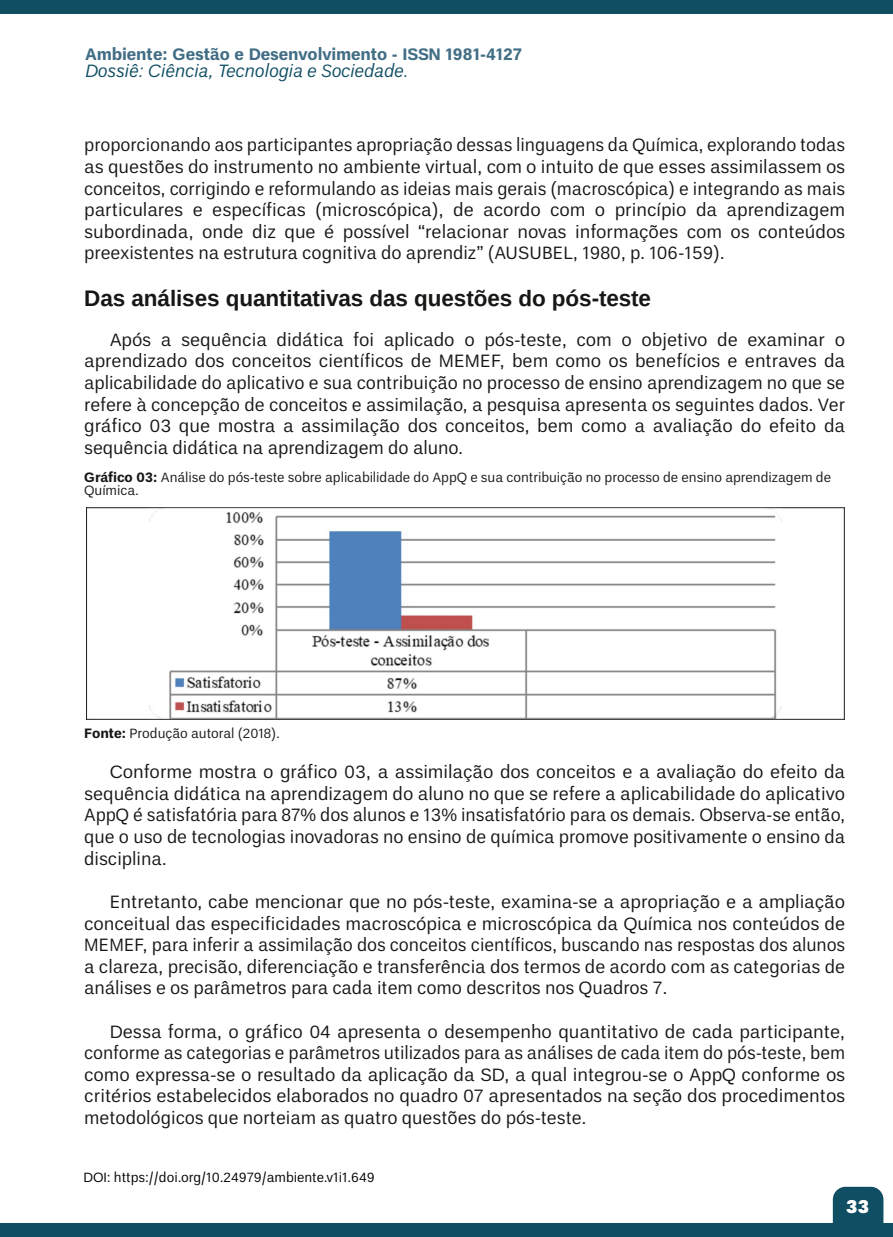
<style>
.page{position:relative;width:893px;height:1237px;background:#fff}
.page>*{position:absolute;margin:0;border:0;box-sizing:border-box;transform-origin:0 0}
.t1{font:700 22.5px "Un B Office";letter-spacing:-.005em;color:#181715}
.t2{font:18px/21.6px "Un B Pro";letter-spacing:-.005em;color:#181715;text-align:justify}
.t3{font:italic 18px "Un B Pro";color:#104e64}
.t4{font:900 18px "Un B Pro";color:#fff}
.t5{font:700 16.5px "Un B Pro";letter-spacing:-.005em;color:#426e85}
.t6{font:13.5px/12.8px "Un B Pro";letter-spacing:-.005em;color:#181715}
.t7{font:13.5px "Un B Pro";letter-spacing:-.005em;color:#000}
.s1{font-weight:700}
</style>
<div class="page">
<div style="left:833px;top:1186px;width:50px;height:36px;background:#104e64"></div>
<div style="left:0;top:1222px;width:893px;height:14px;background:#104e64"></div>
<div style="left:0;top:0;width:893px;height:14px;background:#104e64"></div>
<img style="left:86px;top:507px;width:758px;height:212px">
<p class="t5" style="left:85px;top:48px;width:438px">Ambiente: Gestão e Desenvolvimento - ISSN 1981-4127</p>
<p class="t3" style="left:85px;top:64px;width:325px">Dossiê: Ciência, Tecnologia e Sociedade.</p>
<p class="t2" style="left:84px;top:135px;width:763px">proporcionando aos participantes apropriação dessas linguagens da Química, explorando todas as questões do instrumento no ambiente virtual, com o intuito de que esses assimilassem os conceitos, corrigindo e reformulando as ideias mais gerais (macroscópica) e integrando as mais particulares e específicas (microscópica), de acordo com o princípio da aprendizagem subordinada, onde diz que é possível “relacionar novas informações com os conteúdos preexistentes na estrutura cognitiva do aprendiz” (AUSUBEL, 1980, p. 106-159).</p>
<p class="t1" style="left:84px;top:290px;width:568px">Das análises quantitativas das questões do pós-teste</p>
<p class="t2" style="left:84px;top:330px;width:763px;text-indent:26px">Após a sequência didática foi aplicado o pós-teste, com o objetivo de examinar o aprendizado dos conceitos científicos de MEMEF, bem como os benefícios e entraves da aplicabilidade do aplicativo e sua contribuição no processo de ensino aprendizagem no que se refere à concepção de conceitos e assimilação, a pesquisa apresenta os seguintes dados. Ver gráfico 03 que mostra a assimilação dos conceitos, bem como a avaliação do efeito da sequência didática na aprendizagem do aluno.</p>
<p class="t6" style="left:84px;top:471px;width:748px"><span class="s1">Gráfico 03:</span> Análise do pós-teste sobre aplicabilidade do AppQ e sua contribuição no processo de ensino aprendizagem de<br>Química.</p>
<p class="t6" style="left:84px;top:728px;width:197px"><span class="s1">Fonte:</span> Produção autoral (2018).</p>
<p class="t2" style="left:84px;top:762px;width:763px;text-indent:26px">Conforme mostra o gráfico 03, a assimilação dos conceitos e a avaliação do efeito da sequência didática na aprendizagem do aluno no que se refere a aplicabilidade do aplicativo AppQ é satisfatória para 87% dos alunos e 13% insatisfatório para os demais. Observa-se então, que o uso de tecnologias inovadoras no ensino de química promove positivamente o ensino da disciplina.</p>
<p class="t2" style="left:84px;top:891px;width:762px;text-indent:26px">Entretanto, cabe mencionar que no pós-teste, examina-se a apropriação e a ampliação conceitual das especificidades macroscópica e microscópica da Química nos conteúdos de MEMEF, para inferir a assimilação dos conceitos científicos, buscando nas respostas dos alunos a clareza, precisão, diferenciação e transferência dos termos de acordo com as categorias de análises e os parâmetros para cada item como descritos nos Quadros 7.</p>
<p class="t2" style="left:84px;top:1021px;width:762px;text-indent:26px">Dessa forma, o gráfico 04 apresenta o desempenho quantitativo de cada participante, conforme as categorias e parâmetros utilizados para as análises de cada item do pós-teste, bem como expressa-se o resultado da aplicação da SD, a qual integrou-se o AppQ conforme os critérios estabelecidos elaborados no quadro 07 apresentados na seção dos procedimentos metodológicos que norteiam as quatro questões do pós-teste.</p>
<p class="t7" style="left:84px;top:1171px;width:293px">DOI: https://doi.org/10.24979/ambiente.v1i1.649</p>
<p class="t4" style="left:846px;top:1199px;width:25px">33</p>
</div>
